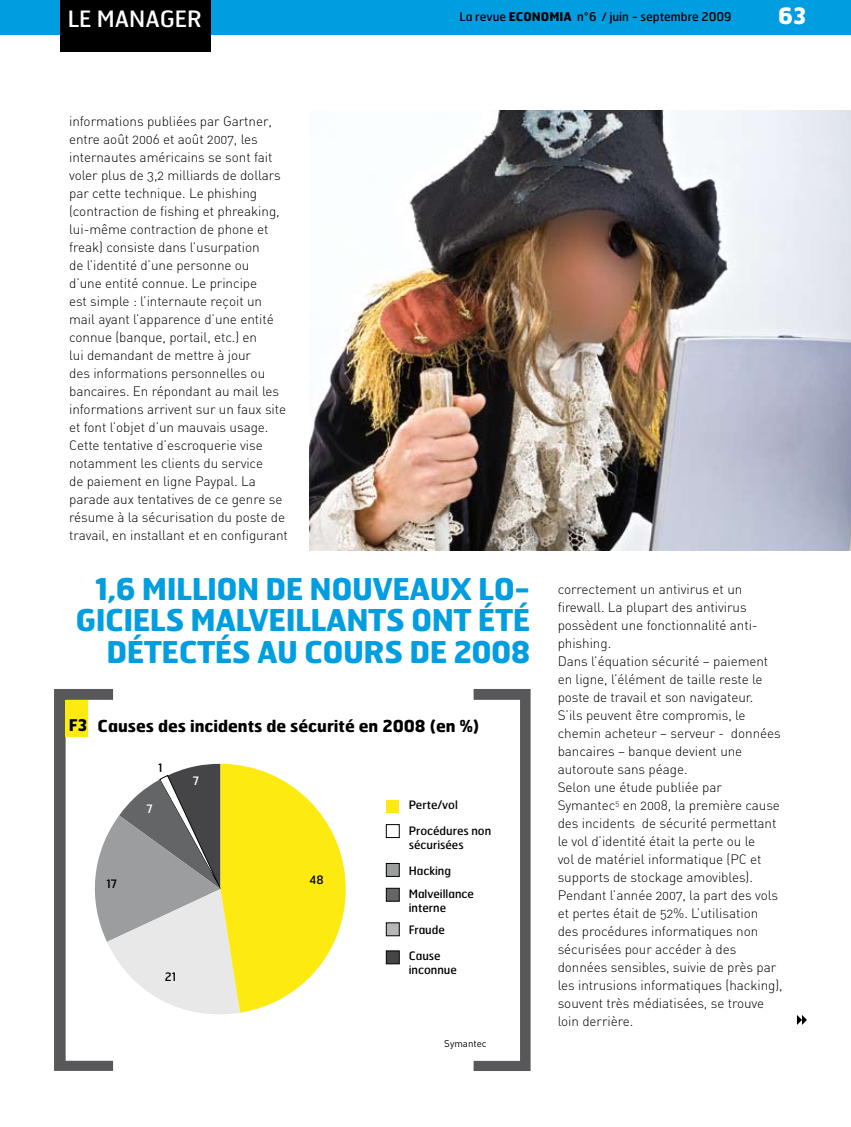
<style>
.page{position:relative;width:851px;height:1127px;background:#fff}
.page>*{position:absolute;margin:0;border:0;box-sizing:border-box;transform-origin:0 0}
.t1{font:700 30px/31.5px "Hermes";letter-spacing:-.02em;color:#009ee0;text-align:right}
.t2{font:22.5px "Hermes";color:#fff}
.t3{font:700 22.5px "Hermes";color:#fff}
.t4{font:700 16.5px "Hermes";color:#000}
.t5{font:700 16.05px "Hermes";color:#000}
.t6{font:13.5px/18px "DIN Light Alternate";letter-spacing:-.005em;color:#000}
.t7{font:12px "Hermes";color:#000}
.t8{font:11.55px/14px "Hermes";color:#000}
.t9{font:11.55px "Hermes";color:#fff}
.t10{font:9.75px "DIN Regular Alternate";color:#000}
.s1{font-weight:700}
</style>
<div class="page">
<div style="left:0;top:0;width:432px;height:34px;background:#009ee0"></div>
<div style="left:432px;top:0;width:418px;height:34px;background:#009ee0"></div>
<div style="left:60px;top:0;width:151px;height:51px;background:#000"></div>
<svg style="left:54px;top:689px;width:476px;height:382px"></svg>
<div style="left:66px;top:700px;width:22px;height:36px;background:#fcea10"></div>
<img style="left:310px;top:111px;width:540px;height:439px">
<svg style="left:797px;top:1015px;width:9px;height:10px"></svg>
<h2 class="t2" style="left:68px;top:4px;width:136px">LE MANAGER</h2>
<p class="t7" style="left:459px;top:8px;width:273px">La revue <span class="s1">ECONOMIA</span> n°6 / juin - septembre 2009</p>
<h2 class="t3" style="left:778px;top:1px;width:30px">63</h2>
<p class="t6" style="left:69px;top:112px;width:220px">informations publiées par Gartner, entre août 2006 et août 2007, les internautes américains se sont fait voler plus de 3,2 milliards de dollars par cette technique. Le phishing (contraction de fishing et phreaking, lui-même contraction de phone et freak) consiste dans l’usurpation<br>de l’identité d’une personne ou<br>d’une entité connue. Le principe<br>est simple : l’internaute reçoit un mail ayant l’apparence d’une entité connue (banque, portail, etc.) en<br>lui demandant de mettre à jour<br>des informations personnelles ou bancaires. En répondant au mail les informations arrivent sur un faux site et font l’objet d’un mauvais usage.<br>Cette tentative d’escroquerie vise notamment les clients du service<br>de paiement en ligne Paypal. La parade aux tentatives de ce genre se résume à la sécurisation du poste de travail, en installant et en configurant</p>
<h1 class="t1" style="left:75px;top:572px;width:456px">1,6 MILLION DE NOUVEAUX LO-<br>GICIELS MALVEILLANTS ONT ÉTÉ<br>DÉTECTÉS AU COURS DE 2008</h1>
<p class="t5" style="left:69px;top:714px;width:20px">F3</p>
<p class="t4" style="left:98px;top:715px;width:383px">Causes des incidents de sécurité en 2008 (en %)</p>
<p class="t8" style="left:106px;top:877px;width:13px">17</p>
<p class="t8" style="left:158px;top:760px;width:6px">1</p>
<p class="t9" style="left:146px;top:801px;width:8px">7</p>
<p class="t9" style="left:193px;top:773px;width:8px">7</p>
<p class="t8" style="left:165px;top:970px;width:13px">21</p>
<p class="t8" style="left:309px;top:873px;width:16px">48</p>
<p class="t8" style="left:408px;top:798px;width:51px">Perte/vol</p>
<p class="t8" style="left:408px;top:824px;width:84px">Procédures non sécurisées</p>
<p class="t8" style="left:408px;top:863px;width:44px">Hacking</p>
<p class="t8" style="left:408px;top:886px;width:67px">Malveillance interne</p>
<p class="t8" style="left:408px;top:922px;width:38px">Fraude</p>
<p class="t8" style="left:408px;top:949px;width:50px">Cause inconnue</p>
<p class="t10" style="left:444px;top:1037px;width:44px">Symantec</p>
<p class="t6" style="left:557px;top:580px;width:226px">correctement un antivirus et un firewall. La plupart des antivirus possèdent une fonctionnalité anti&shy;phishing.<br>Dans l’équation sécurité – paiement en ligne, l’élément de taille reste le poste de travail et son navigateur.<br>S’ils peuvent être compromis, le chemin acheteur – serveur - données bancaires – banque devient une autoroute sans péage.<br>Selon une étude publiée par<br>Symantec<sup>5</sup> en 2008, la première cause des incidents de sécurité permettant le vol d’identité était la perte ou le<br>vol de matériel informatique (PC et supports de stockage amovibles).<br>Pendant l’année 2007, la part des vols et pertes était de 52%. L’utilisation<br>des procédures informatiques non sécurisées pour accéder à des données sensibles, suivie de près par les intrusions informatiques (hacking), souvent très médiatisées, se trouve loin derrière.</p>
</div>
